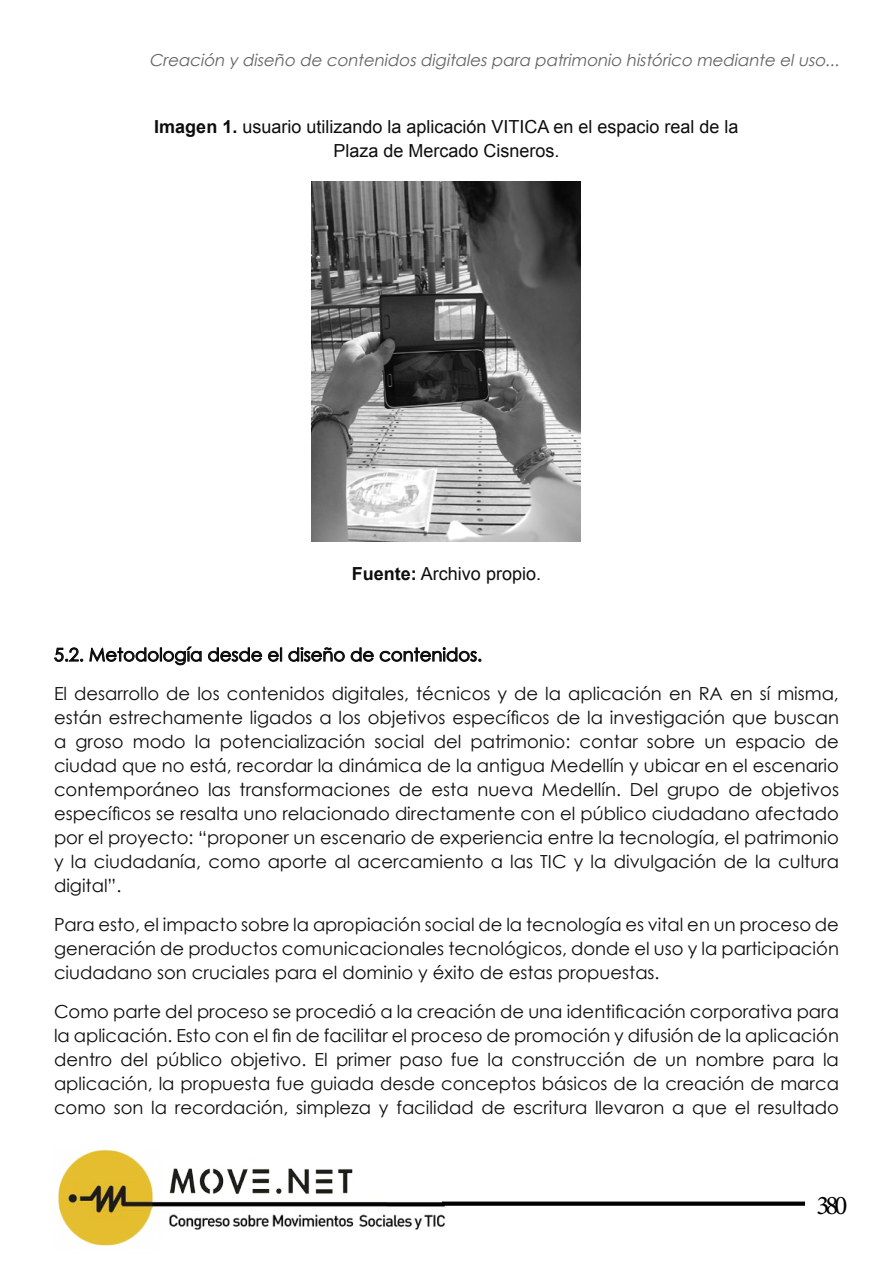
<style>
.page{position:relative;width:893px;height:1263px;background:#fff}
.page>*{position:absolute;margin:0;border:0;box-sizing:border-box;transform-origin:0 0}
.t1{font:27px "Minion Pro";color:#000}
.t2{font:18px/24px "Century Gothic";color:#0d0d0d;text-align:justify}
.t3{font:18px/24px "Arial";color:#0d0d0d;text-align:center}
.t4{font:italic 16.5px "Century Gothic";color:#636363}
.s1{font-weight:700}
</style>
<div class="page">
<img style="left:58px;top:1150px;width:387px;height:96px">
<div style="left:442px;top:1201px;width:363px;height:5px;background:#000"></div>
<img style="left:311px;top:181px;width:269px;height:360px">
<svg style="left:54px;top:646px;width:148px;height:20px"></svg>
<svg style="left:208px;top:647px;width:54px;height:15px"></svg>
<svg style="left:268px;top:647px;width:14px;height:15px"></svg>
<svg style="left:288px;top:647px;width:194px;height:15px"></svg>
<p class="t4" style="left:149px;top:49px;width:695px">Creación y diseño de contenidosdigitalespara patrimonio histórico mediante eluso...</p>
<p class="t3" style="left:154px;top:115px;width:586px"><span class="s1">Imagen 1.</span> usuario utilizando la aplicación VITICA en el espacio real de la<br>Plaza de Mercado Cisneros.</p>
<p class="t3" style="left:352px;top:562px;width:191px"><span class="s1">Fuente:</span> Archivo propio.</p>
<p class="t2" style="left:54px;top:635px;width:786px;line-height:39px">5.2. Metodología desde el diseño de contenidos.<br>El desarrollo de los contenidos digitales, técnicos y de la aplicación en RA en sí misma,</p>
<p class="t2" style="left:54px;top:705px;width:786px">están estrechamente ligados a los objetivos específicos de la investigación que buscan a groso modo la potencialización social del patrimonio: contar sobre un espacio de ciudad que no está, recordar la dinámica de la antigua Medellín y ubicar en el escenario contemporáneo las transformaciones de esta nueva Medellín. Del grupo de objetivos específicos se resalta uno relacionado directamente con el público ciudadano afectado por el proyecto: “proponer un escenario de experiencia entre la tecnología, el patrimonio y la ciudadanía, como aporte al acercamiento a las TIC y la divulgación de la cultura digital”.</p>
<p class="t2" style="left:54px;top:912px;width:786px">Para esto, el impacto sobre la apropiación social de la tecnología es vital en un proceso de generación de productos comunicacionales tecnológicos, donde el uso y la participación ciudadano son cruciales para el dominio y éxito de estas propuestas.</p>
<p class="t2" style="left:54px;top:999px;width:786px">Como parte del proceso se procedió a la creación de una identificación corporativa para la aplicación. Esto con el fin de facilitar el proceso de promoción y difusión de la aplicación dentro del público objetivo. El primer paso fue la construcción de un nombre para la aplicación, la propuesta fue guiada desde conceptos básicos de la creación de marca como son la recordación, simpleza y facilidad de escritura llevaron a que el resultado</p>
<h1 class="t1" style="left:817px;top:1188px;width:32px">380</h1>
</div>
